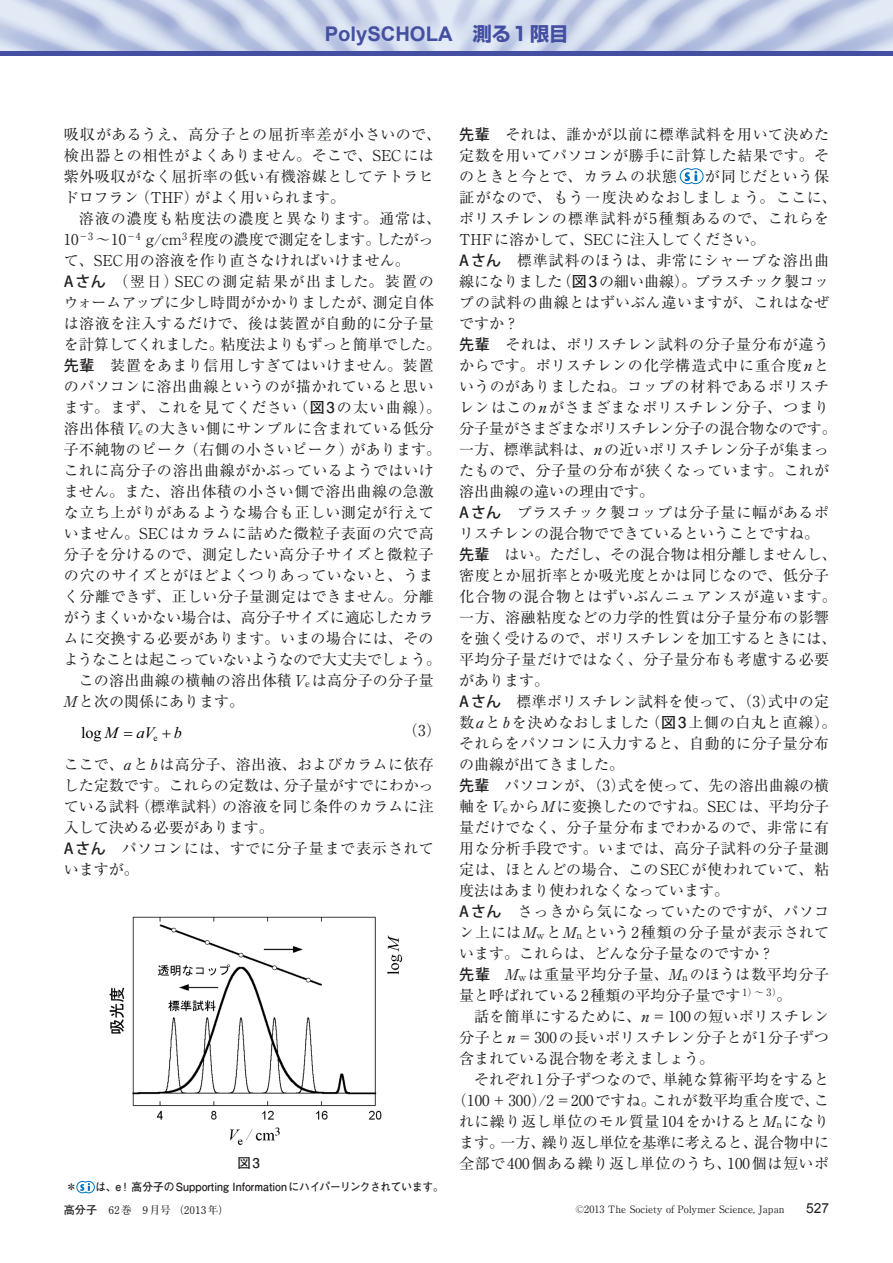
<style>
.page{position:relative;width:893px;height:1263px;background:#fff}
.page>*{position:absolute;margin:0;border:0;box-sizing:border-box;transform-origin:0 0}
.t1{font:700 20.25px "Arial";color:#444fa1}
.t2{font:italic 16.2px "Times New Roman";color:#000}
.PolySCHOLA本文{font:15px/21px "Ryumin Pro";letter-spacing:.015em;color:#231f20}
.本文{font:15px/21px "Ryumin Pro";letter-spacing:.005em;color:#231f20}
.式{font:15px "Ryumin Pro";color:#231f20}
.t3{font:13.8px "Arial";color:#231f20}
.t4{font:700 13.5px "Futo Go B101 Pro";color:#231f20}
.t5{font:700 11.25px "Futo Go B101 Pro";color:#231f20;scale:.95 1}
.t6{font:700 11.25px "Futo Go B101 Pro";color:#231f20}
.t7{font:700 10.65px "Futo Min A101 Pro";color:#231f20}
.t8{font:10.05px "Ryumin Pro";color:#231f20}
.t9{font:9.3px "Times New Roman";color:#000}
.s1{font-family:"Shin Go Pro";font-size:19.2px}
.s2{font-family:"Koz Go Pro";font-weight:500}
.s3{font-family:"Futo Go B101 Pro";font-weight:700}
.s4{font-style:normal}
.s5{font-family:"Futo Go B101 Pro";font-size:11.1px}
</style>
<div class="page">
<img style="left:0;top:0;width:893px;height:51px">
<hr style="left:0;top:51px;width:893px;height:4px;background:#444fa1">
<svg style="left:679px;top:168px;width:25px;height:16px"></svg>
<img style="left:109px;top:916px;width:294px;height:230px">
<svg style="left:76px;top:1181px;width:19px;height:12px"></svg>
<h1 class="t1" style="left:325px;top:20px;width:245px">PolySCHOLA <span class="s1">測る1限目</span></h1>
<p class="PolySCHOLA本文" style="left:64px;top:123px;width:379px">吸収があるうえ、高分子との屈折率差が小さいので、検出器との相性がよくありません。そこで、SECには紫外吸収がなく屈折率の低い有機溶媒としてテトラヒドロフラン（THF）がよく用いられます。</p>
<p class="本文" style="left:64px;top:207px;width:379px;text-indent:15px">溶液の濃度も粘度法の濃度と異なります。通常は、<br>10<sup>－3</sup> ～10<sup>－4</sup> g/cm<sup>3</sup> 程度の濃度で測定をします。したがって、SEC用の溶液を作り直さなければいけません。</p>
<p class="PolySCHOLA本文" style="left:64px;top:270px;width:379px"><span class="s2">Aさん</span>　（翌日）SECの測定結果が出ました。装置のウォームアップに少し時間がかかりましたが、測定自体は溶液を注入するだけで、後は装置が自動的に分子量を計算してくれました。粘度法よりもずっと簡単でした。</p>
<p class="PolySCHOLA本文" style="left:64px;top:354px;width:379px"><span class="s2">先輩</span>　装置をあまり信用しすぎてはいけません。装置のパソコンに溶出曲線というのが描かれていると思います。まず、これを見てください（<span class="s3">図3</span>の太い曲線）。溶出体積V<sub>e</sub> の大きい側にサンプルに含まれている低分子不純物のピーク（右側の小さいピーク）があります。これに高分子の溶出曲線がかぶっているようではいけません。また、溶出体積の小さい側で溶出曲線の急激な立ち上がりがあるような場合も正しい測定が行えていません。SECはカラムに詰めた微粒子表面の穴で高分子を分けるので、測定したい高分子サイズと微粒子の穴のサイズとがほどよくつりあっていないと、うまく分離できず、正しい分子量測定はできません。分離がうまくいかない場合は、高分子サイズに適応したカラムに交換する必要があります。いまの場合には、そのようなことは起こっていないようなので大丈夫でしょう。</p>
<p class="本文" style="left:64px;top:669px;width:371px;text-indent:15px">この溶出曲線の横軸の溶出体積V<sub>e</sub> は高分子の分子量<br>Mと次の関係にあります。</p>
<p class="t2" style="left:81px;top:721px;width:102px"><span class="s4">log</span>M aV b</p>
<p class="式" style="left:403px;top:719px;width:40px">（3）</p>
<p class="PolySCHOLA本文" style="left:64px;top:753px;width:371px;text-align:justify">ここで、aとbは高分子、溶出液、およびカラムに依存した定数です。これらの定数は、分子量がすでにわかっている試料（標準試料）の溶液を同じ条件のカラムに注入して決める必要があります。</p>
<p class="PolySCHOLA本文" style="left:64px;top:837px;width:371px"><span class="s2">Aさん</span>　パソコンには、すでに分子量まで表示されていますが。</p>
<p class="t9" style="left:154px;top:732px;width:6px">e</p>
<p class="t4" style="left:237px;top:1152px;width:24px">図3</p>
<p class="t6" style="left:66px;top:1178px;width:13px">＊</p>
<p class="t5" style="left:96px;top:1178px;width:368px">は、e！高分子のSupporting Informationにハイパーリンクされています。</p>
<p class="PolySCHOLA本文" style="left:459px;top:123px;width:371px;text-align:justify"><span class="s2">先輩</span>　それは、誰かが以前に標準試料を用いて決めた定数を用いてパソコンが勝手に計算した結果です。そのときと今とで、カラムの状態</p>
<p class="PolySCHOLA本文" style="left:459px;top:165px;width:379px;text-indent:246px">が同じだという保証がなので、もう一度決めなおしましょう。ここに、ポリスチレンの標準試料が5種類あるので、これらを<br>THFに溶かして、SECに注入してください。</p>
<p class="PolySCHOLA本文" style="left:459px;top:249px;width:371px;text-align:justify"><span class="s2">Aさん</span>　標準試料のほうは、非常にシャープな溶出曲線になりました（<span class="s3">図3</span>の細い曲線）。プラスチック製コップの試料の曲線とはずいぶん違いますが、これはなぜですか？</p>
<p class="PolySCHOLA本文" style="left:459px;top:333px;width:379px"><span class="s2">先輩</span>　それは、ポリスチレン試料の分子量分布が違うからです。ポリスチレンの化学構造式中に重合度nというのがありましたね。コップの材料であるポリスチレンはこのnがさまざまなポリスチレン分子、つまり分子量がさまざまなポリスチレン分子の混合物なのです。一方、標準試料は、nの近いポリスチレン分子が集まったもので、分子量の分布が狭くなっています。これが溶出曲線の違いの理由です。</p>
<p class="PolySCHOLA本文" style="left:459px;top:501px;width:371px"><span class="s2">Aさん</span>　プラスチック製コップは分子量に幅があるポリスチレンの混合物でできているということですね。</p>
<p class="PolySCHOLA本文" style="left:459px;top:543px;width:379px"><span class="s2">先輩</span>　はい。ただし、その混合物は相分離しませんし、密度とか屈折率とか吸光度とかは同じなので、低分子化合物の混合物とはずいぶんニュアンスが違います。一方、溶融粘度などの力学的性質は分子量分布の影響を強く受けるので、ポリスチレンを加工するときには、平均分子量だけではなく、分子量分布も考慮する必要があります。</p>
<p class="PolySCHOLA本文" style="left:459px;top:690px;width:379px"><span class="s2">Aさん</span>　標準ポリスチレン試料を使って、（3）式中の定数aとbを決めなおしました（<span class="s3">図3</span>上側の白丸と直線）。それらをパソコンに入力すると、自動的に分子量分布の曲線が出てきました。</p>
<p class="PolySCHOLA本文" style="left:459px;top:774px;width:371px;text-align:justify"><span class="s2">先輩</span>　パソコンが、（3）式を使って、先の溶出曲線の横軸をV<sub>e</sub> からMに変換したのですね。SECは、平均分子量だけでなく、分子量分布までわかるので、非常に有用な分析手段です。いまでは、高分子試料の分子量測定は、ほとんどの場合、このSECが使われていて、粘度法はあまり使われなくなっています。</p>
<p class="PolySCHOLA本文" style="left:459px;top:900px;width:371px;text-align:justify"><span class="s2">Aさん</span>　さっきから気になっていたのですが、パソコン上にはM<sub>w</sub>とM<sub>n</sub>という2種類の分子量が表示されています。これらは、どんな分子量なのですか？</p>
<p class="PolySCHOLA本文" style="left:459px;top:963px;width:371px"><span class="s2">先輩</span>　M<sub>w</sub>は重量平均分子量、M<sub>n</sub>のほうは数平均分子量と呼ばれている2種類の平均分子量です <sup>1）～</sup> <sup>3）</sup>。</p>
<p class="本文" style="left:459px;top:1005px;width:371px;text-align:justify;text-indent:15px">話を簡単にするために、n＝100の短いポリスチレン分子とn＝300の長いポリスチレン分子とが1分子ずつ含まれている混合物を考えましょう。</p>
<p class="本文" style="left:452px;top:1068px;width:379px;text-align:right">それぞれ1分子ずつなので、単純な算術平均をすると（100＋300）/2＝200ですね。これが数平均重合度で、これに繰り返し単位のモル質量104をかけるとM<sub>n</sub> になります。一方、繰り返し単位を基準に考えると、混合物中に全部で400個ある繰り返し単位のうち、100個は短いポ</p>
<p class="t7" style="left:64px;top:1202px;width:167px"><span class="s5">高分子　</span>62巻　9月号　（2013年）</p>
<p class="t8" style="left:575px;top:1201px;width:211px">©2013 The Society of Polymer Science, Japan</p>
<p class="t3" style="left:806px;top:1199px;width:25px">527</p>
</div>
